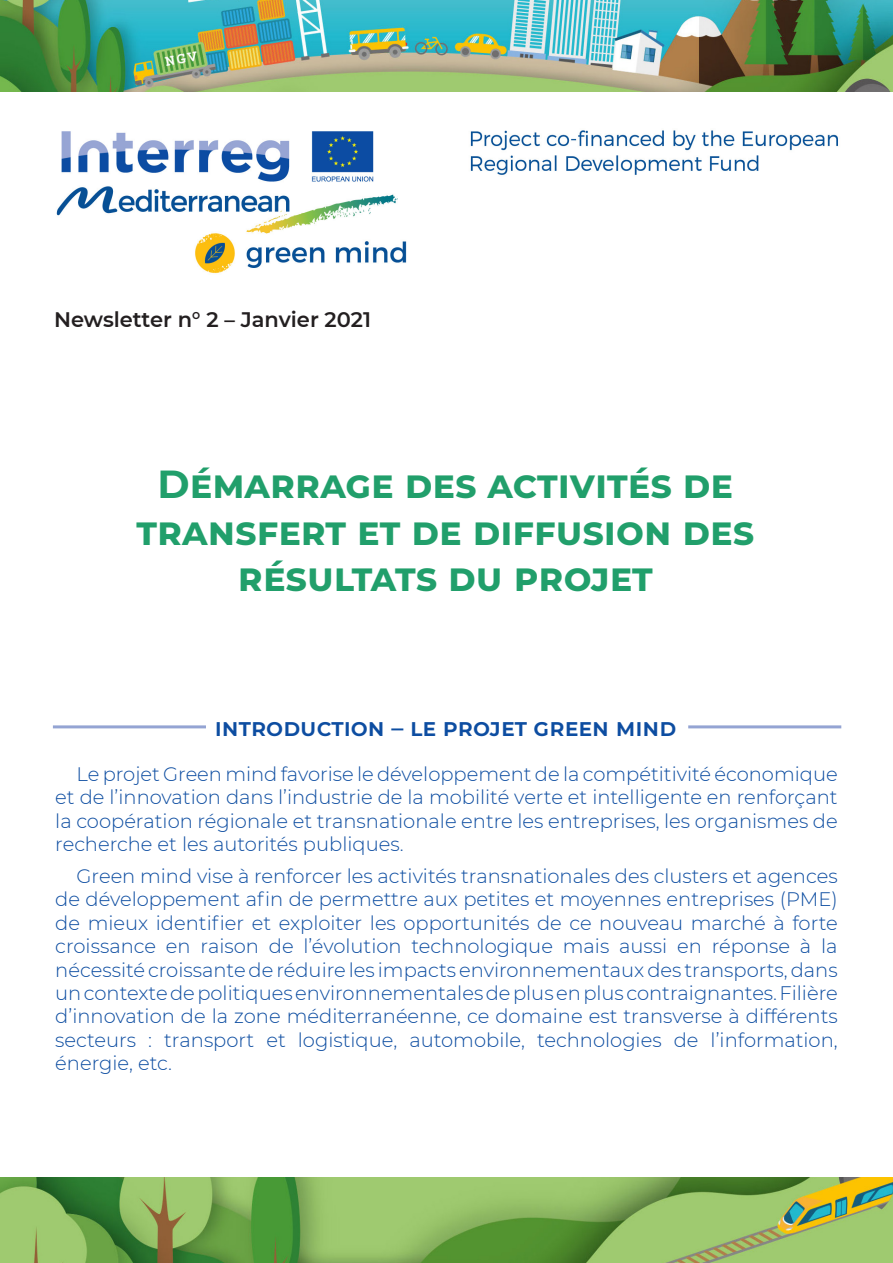
<style>
.page{position:relative;width:893px;height:1263px;background:#fff}
.page>*{position:absolute;margin:0;border:0;box-sizing:border-box;transform-origin:0 0}
.Titre_2{font:700 39px/46.8px "Montserrat";color:#219f6b;text-align:center}
.Titre_2-2{font:600 24px "Montserrat";color:#0d4da1}
.Titre_2-3{font:600 21px "Montserrat";color:#231f20}
.Paragraphe_1{font:300 19.5px/23.4px "Montserrat";color:#0d4da1;text-align:justify}
</style>
<div class="page">
<img style="left:56px;top:130px;width:782px;height:144px">
<img style="left:0;top:0;width:893px;height:92px">
<hr style="left:53px;top:725px;width:153px;height:3px;background:#94a4d3">
<hr style="left:688px;top:725px;width:153px;height:3px;background:#94a4d3">
<img style="left:0;top:1177px;width:893px;height:86px">
<p class="Titre_2-3" style="left:54px;top:304px;width:319px">Newsletter n° 2 – Janvier 2021</p>
<p class="Titre_2" style="left:137px;top:458px;width:619px">Démarrage des activités de transfert et de diffusion des résultats du projet</p>
<p class="Titre_2-2" style="left:215px;top:711px;width:463px">Introduction – Le proj et Green mi nd</p>
<p class="Paragraphe_1" style="left:55px;top:762px;width:784px;text-indent:21px">Le projet Green mind favorise le développement de la compétitivité économique et de l’innovation dans l’industrie de la mobilité verte et intelligente en renforçant la coopération régionale et transnationale entre les entreprises, les organismes de recherche et les autorités publiques.</p>
<p class="Paragraphe_1" style="left:55px;top:864px;width:784px;text-indent:21px">Green mind vise à renforcer les activités transnationales des clusters et agences de développement afin de permettre aux petites et moyennes entreprises (PME) de mieux identifier et exploiter les opportunités de ce nouveau marché à forte croissance en raison de l’évolution technologique mais aussi en réponse à la nécessité croissante de réduire les impacts environnementaux des transports, dans un contexte de politiques environnementales de plus en plus contraignantes. Filière d’innovation de la zone méditerranéenne, ce domaine est transverse à différents secteurs : transport et logistique, automobile, technologies de l’information, énergie, etc.</p>
</div>
